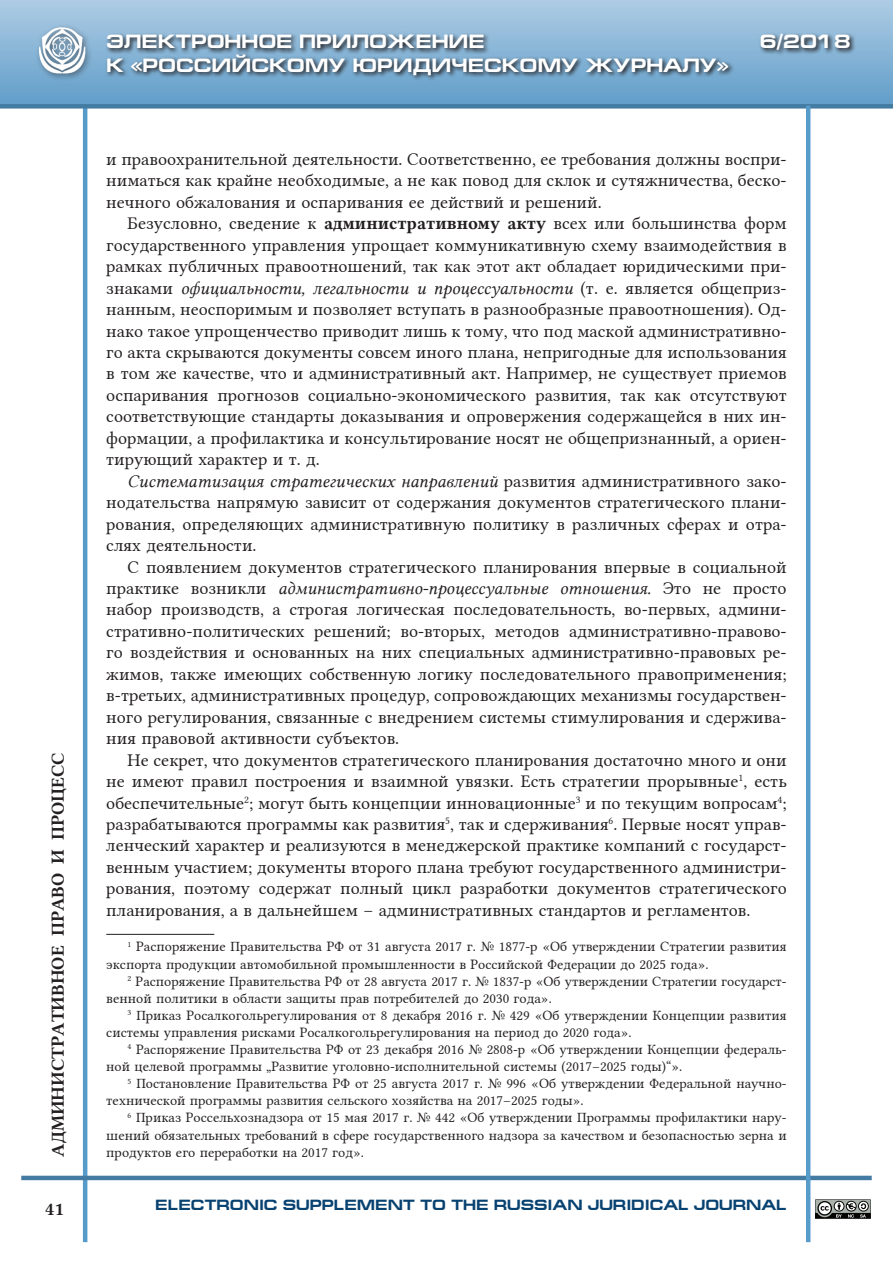
<style>
.page{position:relative;width:893px;height:1263px;background:#fff}
.page>*{position:absolute;margin:0;border:0;box-sizing:border-box;transform-origin:0 0}
.t1{font:700 19.5px "Europe Ext";color:#fff}
.Э-РЮЖ__Текст_статьи{font:18px/21.5px "Lin Libertine";color:#231f20;text-align:justify}
.t2{font:18px "Lin Libertine B";color:#231f20}
.t3{font:700 15px "Europe Ext";color:#084271}
.Э-РЮЖ__Сноска{font:14.25px/17.1px "Lin Libertine";color:#231f20}
.s1{font-family:"Lin Libertine B"}
.s2{font-family:"Lin Libertine I"}
</style>
<div class="page">
<div style="left:0;top:0;width:893px;height:106px;background:linear-gradient(to bottom,#aecce4,#619dc9)"></div>
<hr style="left:83px;top:106px;width:4px;height:1136px;background:#569bca">
<hr style="left:21px;top:1176px;width:851px;height:4px;background:#447ba3">
<div style="left:0;top:104px;width:893px;height:5px;background:#447ba3"></div>
<div style="left:35px;top:24px;width:58px;height:58px;background:#231f20;opacity:.63"></div>
<img style="left:39px;top:27px;width:49px;height:48px">
<svg style="left:105px;top:31px;width:751px;height:50px;background:#7196b2"></svg>
<hr style="left:806px;top:106px;width:4px;height:1136px;background:#569bca">
<svg style="left:815px;top:1199px;width:56px;height:20px"></svg>
<hr style="left:106px;top:934px;width:108px;height:1px;background:#231f20">
<p class="t2" style="left:46px;top:1157px;width:406px;rotate:-90deg">АДМИНИСТРАТИВНОЕ ПРАВО И ПРОЦЕСС</p>
<p class="t2" style="left:45px;top:1197px;width:20px">41</p>
<p class="t1" style="left:106px;top:31px;width:380px">ЭЛЕКТРОННОЕ ПРИЛОЖЕНИЕ</p>
<p class="t1" style="left:760px;top:31px;width:92px">6/2018</p>
<p class="t1" style="left:106px;top:54px;width:624px">К «РОССИЙСКОМУ ЮРИДИЧЕСКОМУ ЖУРНАЛУ»</p>
<p class="Э-РЮЖ__Текст_статьи" style="left:106px;top:146px;width:682px">и правоохранительной деятельности. Соответственно, ее требования должны воспри&shy;ниматься как крайне необходимые, а не как повод для склок и сутяжничества, беско&shy;нечного обжалования и оспаривания ее действий и решений.</p>
<p class="Э-РЮЖ__Текст_статьи" style="left:106px;top:211px;width:682px;text-indent:21px">Безусловно, сведение к <span class="s1">административному акту</span> всех или большинства форм государственного управления упрощает коммуникативную схему взаимодействия в рамках публичных правоотношений, так как этот акт обладает юридическими при&shy;знаками <span class="s2">официальности, легальности и процессуальности</span> (т. е. является общеприз&shy;нанным, неоспоримым и позволяет вступать в разнообразные правоотношения). Од&shy;нако такое упрощенчество приводит лишь к тому, что под маской административно&shy;го акта скрываются документы совсем иного плана, непригодные для использования в том же качестве, что и административный акт. Например, не существует приемов оспаривания прогнозов социально-экономического развития, так как отсутствуют соответствующие стандарты доказывания и опровержения содержащейся в них ин&shy;формации, а профилактика и консультирование носят не общепризнанный, а ориен&shy;тирующий характер и т. д.</p>
<p class="Э-РЮЖ__Текст_статьи" style="left:106px;top:468px;width:682px;text-indent:21px"><span class="s2">Систематизация стратегических направлений</span> развития административного зако&shy;нодательства напрямую зависит от содержания документов стратегического плани&shy;рования, определяющих административную политику в различных сферах и отра&shy;слях деятельности.</p>
<p class="Э-РЮЖ__Текст_статьи" style="left:106px;top:554px;width:682px;text-indent:21px">С появлением документов стратегического планирования впервые в социальной практике возникли <span class="s2">административно-процессуальные отношения.</span> Это не просто набор производств, а строгая логическая последовательность, во-первых, админи&shy;стративно-политических решений; во-вторых, методов административно-правово&shy;го воздействия и основанных на них специальных административно-правовых ре&shy;жимов, также имеющих собственную логику последовательного правоприменения; в-третьих, административных процедур, сопровождающих механизмы государствен&shy;ного регулирования, связанные с внедрением системы стимулирования и сдержива&shy;ния правовой активности субъектов.</p>
<p class="Э-РЮЖ__Текст_статьи" style="left:106px;top:747px;width:682px;text-indent:21px">Не секрет, что документов стратегического планирования достаточно много и они не имеют правил построения и взаимной увязки. Есть стратегии прорывные<sup>1</sup>, есть обеспечительные<sup>2</sup>; могут быть концепции инновационные<sup>3</sup> и по текущим вопросам<sup>4</sup>; разрабатываются программы как развития<sup>5</sup>, так и сдерживания<sup>6</sup>. Первые носят управ&shy;ленческий характер и реализуются в менеджерской практике компаний с государст&shy;венным участием; документы второго плана требуют государственного администри&shy;рования, поэтому содержат полный цикл разработки документов стратегического планирования, а в дальнейшем – административных стандартов и регламентов.</p>
<p class="Э-РЮЖ__Сноска" style="left:106px;top:937px;width:682px;text-indent:21px"><sup>1</sup> Распоряжение Правительства РФ от 31 августа 2017 г. № 1877-р «Об утверждении Стратегии развития экспорта продукции автомобильной промышленности в Российской Федерации до 2025 года».</p>
<p class="Э-РЮЖ__Сноска" style="left:106px;top:971px;width:682px;text-indent:21px"><sup>2</sup> Распоряжение Правительства РФ от 28 августа 2017 г. № 1837-р «Об утверждении Стратегии государст&shy;венной политики в области защиты прав потребителей до 2030 года».</p>
<p class="Э-РЮЖ__Сноска" style="left:106px;top:1005px;width:682px;text-indent:21px"><sup>3</sup> Приказ Росалкогольрегулирования от 8 декабря 2016 г. № 429 «Об утверждении Концепции развития системы управления рисками Росалкогольрегулирования на период до 2020 года».</p>
<p class="Э-РЮЖ__Сноска" style="left:106px;top:1039px;width:682px;text-indent:21px"><sup>4</sup> Распоряжение Правительства РФ от 23 декабря 2016 № 2808-р «Об утверждении Концепции федераль&shy;ной целевой программы „Развитие уголовно-исполнительной системы (2017–2025 годы)“».</p>
<p class="Э-РЮЖ__Сноска" style="left:106px;top:1073px;width:682px;text-indent:21px"><sup>5</sup> Постановление Правительства РФ от 25 августа 2017 г. № 996 «Об утверждении Федеральной научно&shy;технической программы развития сельского хозяйства на 2017–2025 годы».</p>
<p class="Э-РЮЖ__Сноска" style="left:106px;top:1108px;width:682px;text-align:justify;text-indent:21px"><sup>6</sup> Приказ Россельхознадзора от 15 мая 2017 г. № 442 «Об утверждении Программы профилактики нару&shy;шений обязательных требований в сфере государственного надзора за качеством и безопасностью зерна и продуктов его переработки на 2017 год».</p>
<p class="t3" style="left:155px;top:1196px;width:633px">ELECTRONIC SUPPLEMENT TO THE RUSSIAN JURIDICAL JOURNAL</p>
</div>
